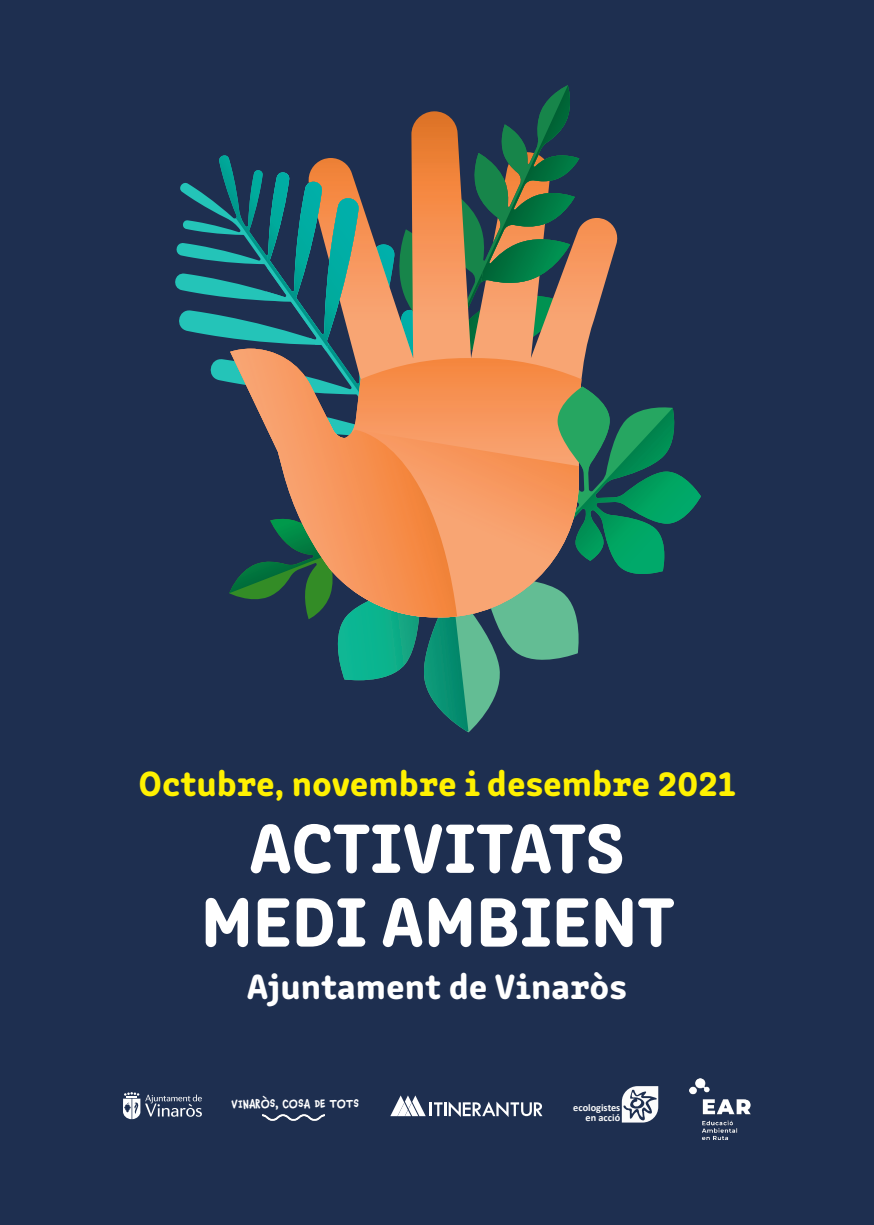
<style>
.page{position:relative;width:874px;height:1225px;background:#fff}
.page>*{position:absolute;margin:0;border:0;box-sizing:border-box;transform-origin:0 0}
.t1{font:70.8px/73.8px "Clone Rounded Eb";color:#fff;text-align:center}
.t2{font:35.6px "Clone Rounded Eb";color:#fff101}
.t3{font:35.6px "Clone Rounded Eb";color:#fff}
.t4{font:700 13.2px "Chauncy Pro";color:#fff}
.t5{font:700 10.2px/9.4px "Calibri";color:#fcfcfc;text-align:right}
</style>
<div class="page">
<div style="left:0;top:0;width:873px;height:1225px;background:#1e2f50"></div>
<svg style="left:123px;top:1092px;width:79px;height:27px"></svg>
<img style="left:262px;top:1114px;width:62px;height:6px">
<hr style="left:429px;top:1102px;width:3px;height:14px;background:#fff">
<svg style="left:434px;top:1101px;width:108px;height:16px"></svg>
<svg style="left:390px;top:1095px;width:35px;height:21px"></svg>
<svg style="left:621px;top:1086px;width:37px;height:36px"></svg>
<img style="left:689px;top:1078px;width:61px;height:61px">
<svg style="left:466px;top:617px;width:113px;height:115px"></svg>
<svg style="left:229px;top:592px;width:239px;height:139px"></svg>
<svg style="left:175px;top:183px;width:43px;height:197px"></svg>
<svg style="left:218px;top:155px;width:12px;height:228px"></svg>
<svg style="left:230px;top:111px;width:388px;height:273px"></svg>
<svg style="left:457px;top:349px;width:124px;height:72px;background:#f59356"></svg>
<svg style="left:457px;top:421px;width:120px;height:196px;background:#d39e70"></svg>
<svg style="left:230px;top:349px;width:227px;height:268px"></svg>
<svg style="left:504px;top:386px;width:196px;height:194px"></svg>
<svg style="left:266px;top:153px;width:183px;height:201px"></svg>
<svg style="left:467px;top:85px;width:112px;height:265px"></svg>
<p class="t2" style="left:138px;top:754px;width:598px">Octubre, novembre i desembre 2021</p>
<h1 class="t1" style="left:201px;top:805px;width:475px">ACTIVITATS<br>MEDI AMBIENT</h1>
<p class="t3" style="left:247px;top:957px;width:381px">Ajuntament de Vinaròs</p>
<p class="t4" style="left:231px;top:1095px;width:129px">VINARÒS, COSA DE TOTS</p>
<p class="t5" style="left:573px;top:1102px;width:48px">ecologistes en acció</p>
</div>
